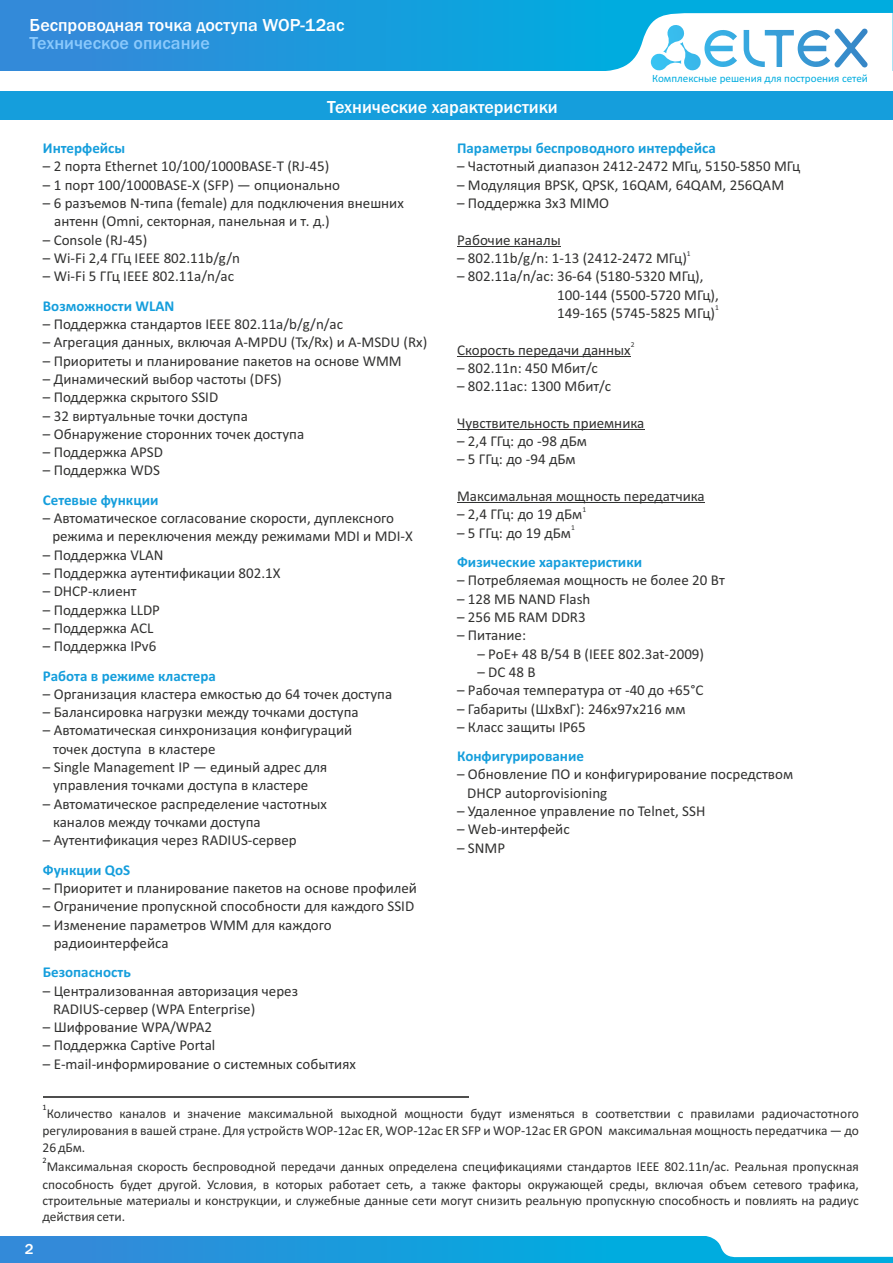
<style>
.page{position:relative;width:893px;height:1263px;background:#fff}
.page>*{position:absolute;margin:0;border:0;box-sizing:border-box;transform-origin:0 0}
.t1{font:500 18px "Franklin Gothic";color:#fff}
.t2{font:500 18px "Franklin Gothic";color:#8ac9fc}
.t3{font:15px/18.3px "Calibri";color:#313130}
.t4{font:700 15px "Calibri";color:#159edc}
.t5{font:500 15px "Franklin Gothic";color:#fff}
.t6{font:13.5px/16.8px "Calibri";color:#313130;text-align:justify}
.t7{font:11.1px "Calibri";color:#00acdf}
.t8{font:8.25px "Calibri";color:#151616}
.t9{font:7.5px "Calibri";color:#313130}
</style>
<div class="page">
<hr style="left:457px;top:246px;width:104px;height:1px;background:#313130">
<hr style="left:457px;top:356px;width:174px;height:1px;background:#313130">
<hr style="left:457px;top:429px;width:187px;height:1px;background:#313130">
<hr style="left:457px;top:502px;width:248px;height:1px;background:#313130">
<div style="left:0;top:0;width:893px;height:71px;background:linear-gradient(to right,#3489d9,#00b4e0)"></div>
<svg style="left:589px;top:13px;width:304px;height:58px"></svg>
<div style="left:0;top:91px;width:893px;height:29px;background:#159edc"></div>
<div style="left:0;top:1236px;width:893px;height:27px;background:linear-gradient(to right,#3489d9,#00b4e0)"></div>
<svg style="left:703px;top:1236px;width:190px;height:21px"></svg>
<hr style="left:43px;top:1096px;width:426px;height:2px;background:#4e4e4d">
<p class="t1" style="left:30px;top:19px;width:316px">Беспроводная точка доступа WOP-12ac</p>
<p class="t2" style="left:30px;top:36px;width:182px">Техническое описание</p>
<p class="t1" style="left:327px;top:100px;width:232px">Технические характеристики</p>
<p class="t7" style="left:652px;top:73px;width:217px">Комплексные решения для построения сетей</p>
<p class="t4" style="left:43px;top:142px;width:84px">Интерфейсы</p>
<p class="t3" style="left:43px;top:159px;width:288px">– 2 порта Ethernet 10/100/1000BASE-T (RJ-45)</p>
<p class="t3" style="left:43px;top:177px;width:299px">– 1 порт 100/1000BASE-X (SFP) — опционально</p>
<p class="t3" style="left:54px;top:195px;width:351px;text-indent:-11px">– 6 разъемов N-типа (female) для подключения внешних антенн (Omni, секторная, панельная и т. д.)</p>
<p class="t3" style="left:43px;top:232px;width:106px">– Console (RJ-45)</p>
<p class="t3" style="left:43px;top:250px;width:199px">– Wi-Fi 2,4 ГГц IEEE 802.11b/g/n</p>
<p class="t3" style="left:43px;top:268px;width:193px">– Wi-Fi 5 ГГц IEEE 802.11a/n/ac</p>
<p class="t4" style="left:43px;top:299px;width:133px">Возможности WLAN</p>
<p class="t3" style="left:43px;top:316px;width:302px">– Поддержка стандартов IEEE 802.11a/b/g/n/ac</p>
<p class="t3" style="left:43px;top:334px;width:386px">– Агрегация данных, включая A-MPDU (Tx/Rx) и А-MSDU (Rx)</p>
<p class="t3" style="left:43px;top:353px;width:360px">– Приоритеты и планирование пакетов на основе WMM</p>
<p class="t3" style="left:43px;top:371px;width:240px">– Динамический выбор частоты (DFS)</p>
<p class="t3" style="left:43px;top:389px;width:177px">– Поддержка скрытого SSID</p>
<p class="t3" style="left:43px;top:408px;width:207px">– 32 виртуальные точки доступа</p>
<p class="t3" style="left:43px;top:426px;width:263px">– Обнаружение сторонних точек доступа</p>
<p class="t3" style="left:43px;top:444px;width:122px">– Поддержка APSD</p>
<p class="t3" style="left:43px;top:462px;width:119px">– Поддержка WDS</p>
<p class="t4" style="left:43px;top:493px;width:117px">Сетевые функции</p>
<p class="t3" style="left:52px;top:510px;width:362px;text-indent:-9px">– Автоматическое согласование скорости, дуплексного режима и переключения между режимами MDI и MDI-X</p>
<p class="t3" style="left:43px;top:547px;width:122px">– Поддержка VLAN</p>
<p class="t3" style="left:43px;top:565px;width:239px">– Поддержка аутентификации 802.1X</p>
<p class="t3" style="left:43px;top:583px;width:95px">– DHCP-клиент</p>
<p class="t3" style="left:43px;top:602px;width:119px">– Поддержка LLDP</p>
<p class="t3" style="left:43px;top:620px;width:112px">– Поддержка ACL</p>
<p class="t3" style="left:43px;top:638px;width:115px">– Поддержка IРv6</p>
<p class="t4" style="left:43px;top:669px;width:175px">Работа в режиме кластера</p>
<p class="t3" style="left:43px;top:686px;width:351px">– Организация кластера емкостью до 64 точек доступа</p>
<p class="t3" style="left:43px;top:704px;width:317px">– Балансировка нагрузки между точками доступа</p>
<p class="t3" style="left:53px;top:722px;width:301px;text-indent:-10px">– Автоматическая синхронизация конфигураций точек доступа в кластере</p>
<p class="t3" style="left:43px;top:759px;width:286px;text-align:center">– Single Management IP — единый адрес для управления точками доступа в кластере</p>
<p class="t3" style="left:53px;top:796px;width:275px;text-indent:-10px">– Автоматическое распределение частотных каналов между точками доступа</p>
<p class="t3" style="left:43px;top:832px;width:255px">– Аутентификация через RADIUS-сервер</p>
<p class="t4" style="left:43px;top:863px;width:89px">Функции QoS</p>
<p class="t3" style="left:43px;top:880px;width:376px">– Приоритет и планирование пакетов на основе профилей</p>
<p class="t3" style="left:43px;top:898px;width:373px">– Ограничение пропускной способности для каждого SSID</p>
<p class="t3" style="left:54px;top:917px;width:280px;text-indent:-11px">– Изменение параметров WMM для каждого радиоинтерфейса</p>
<p class="t4" style="left:43px;top:966px;width:89px">Безопасность</p>
<p class="t3" style="left:53px;top:982px;width:246px;text-indent:-10px">– Централизованная авторизация через<br>RADIUS-сервер (WPA Enterprise)</p>
<p class="t3" style="left:43px;top:1019px;width:171px">– Шифрование WPA/WPA2</p>
<p class="t3" style="left:43px;top:1037px;width:174px">– Поддержка Captive Portal</p>
<p class="t3" style="left:43px;top:1056px;width:315px">– E-mail-информирование о системных событиях</p>
<p class="t4" style="left:457px;top:142px;width:260px">Параметры беспроводного интерфейса</p>
<p class="t3" style="left:457px;top:159px;width:345px">– Частотный диапазон 2412-2472 МГц, 5150-5850 МГц</p>
<p class="t3" style="left:457px;top:177px;width:329px">– Модуляция BPSK, QPSK, 16QAM, 64QAM, 256QAM</p>
<p class="t3" style="left:457px;top:195px;width:153px">– Поддержка 3х3 MIMO</p>
<p class="t3" style="left:457px;top:232px;width:105px">Рабочие каналы</p>
<p class="t9" style="left:687px;top:250px;width:5px">1</p>
<p class="t3" style="left:457px;top:250px;width:231px">– 802.11b/g/n: 1-13 (2412-2472 МГц)</p>
<p class="t3" style="left:557px;top:268px;width:163px;text-indent:-100px">– 802.11a/n/ac: 36-64 (5180-5320 МГц),<br>100-144 (5500-5720 МГц),</p>
<p class="t9" style="left:715px;top:305px;width:5px">1</p>
<p class="t3" style="left:557px;top:305px;width:159px">149-165 (5745-5825 МГц)</p>
<p class="t9" style="left:631px;top:341px;width:5px">2</p>
<p class="t3" style="left:457px;top:342px;width:175px">Скорость передачи данных</p>
<p class="t3" style="left:457px;top:360px;width:142px">– 802.11n: 450 Мбит/c</p>
<p class="t3" style="left:457px;top:378px;width:155px">– 802.11ac: 1300 Мбит/c</p>
<p class="t3" style="left:457px;top:415px;width:189px">Чувствительность приемника</p>
<p class="t3" style="left:457px;top:433px;width:131px">– 2,4 ГГц: до -98 дБм</p>
<p class="t3" style="left:457px;top:451px;width:120px">– 5 ГГц: до -94 дБм</p>
<p class="t3" style="left:457px;top:488px;width:249px">Максимальная мощность передатчика</p>
<p class="t9" style="left:582px;top:506px;width:5px">1</p>
<p class="t3" style="left:457px;top:506px;width:127px">– 2,4 ГГц: до 19 дБм</p>
<p class="t9" style="left:571px;top:525px;width:5px">1</p>
<p class="t3" style="left:457px;top:525px;width:115px">– 5 ГГц: до 19 дБм</p>
<p class="t4" style="left:457px;top:556px;width:186px">Физические характеристики</p>
<p class="t3" style="left:457px;top:572px;width:269px">– Потребляемая мощность не более 20 Вт</p>
<p class="t3" style="left:457px;top:591px;width:135px">– 128 MБ NAND Flash</p>
<p class="t3" style="left:457px;top:609px;width:130px">– 256 MБ RAM DDR3</p>
<p class="t3" style="left:457px;top:627px;width:70px">– Питание:</p>
<p class="t3" style="left:477px;top:646px;width:228px">– PoE+ 48 В/54 В (IEEE 802.3at-2009)</p>
<p class="t3" style="left:477px;top:664px;width:60px">– DC 48 В</p>
<p class="t3" style="left:457px;top:682px;width:248px">– Рабочая температура от -40 до +65°С</p>
<p class="t3" style="left:457px;top:701px;width:230px">– Габариты (ШхВхГ): 246х97х216 мм</p>
<p class="t3" style="left:457px;top:719px;width:130px">– Класс защиты IP65</p>
<p class="t4" style="left:457px;top:750px;width:128px">Конфигурирование</p>
<p class="t3" style="left:467px;top:766px;width:327px;text-indent:-10px">– Обновление ПО и конфигурирование посредством<br>DHCP autoprovisioning</p>
<p class="t3" style="left:457px;top:803px;width:250px">– Удаленное управление по Telnet, SSH</p>
<p class="t3" style="left:457px;top:821px;width:114px">– Web-интерфейс</p>
<p class="t3" style="left:457px;top:840px;width:50px">– SNMP</p>
<p class="t5" style="left:25px;top:1243px;width:10px">2</p>
<p class="t8" style="left:43px;top:1104px;width:6px">1</p>
<p class="t6" style="left:43px;top:1106px;width:818px;text-indent:4px">Количество каналов и значение максимальной выходной мощности будут изменяться в соответствии с правилами радиочастотного регулирования в вашей стране. Для устройств WOP-12ac ER, WOP-12ac ER SFP и WOP-12ac ER GPON максимальная мощность передатчика — до 26 дБм.</p>
<p class="t8" style="left:43px;top:1157px;width:6px">2</p>
<p class="t6" style="left:42px;top:1159px;width:818px;text-indent:4px">Максимальная скорость беспроводной передачи данных определена спецификациями стандартов IEEE 802.11n/ac. Реальная пропускная способность будет другой. Условия, в которых работает сеть, а также факторы окружающей среды, включая объем сетевого трафика, строительные материалы и конструкции, и служебные данные сети могут снизить реальную пропускную способность и повлиять на радиус действия сети.</p>
</div>
